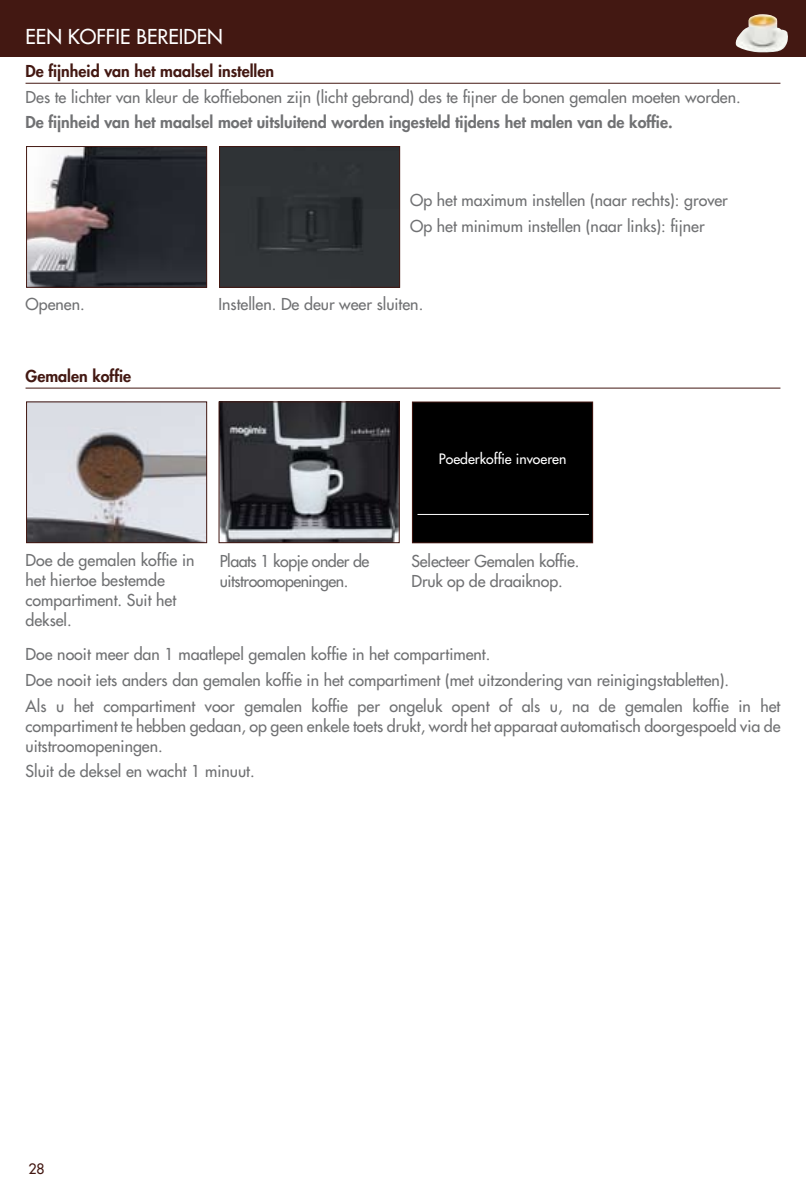
<style>
.page{position:relative;width:806px;height:1191px;background:#fff}
.page>*{position:absolute;margin:0;border:0;box-sizing:border-box;transform-origin:0 0}
.t1{font:20px "Futura";color:#fff}
.t2{font:16px/20px "Futura";color:#707173}
.t3{font:800 16px "Futura";color:#707173}
.t4{font:800 16px "Futura";color:#431812}
.t5{font:16px/20px "Futura";letter-spacing:-.03em;color:#707173}
.t6{font:14px "Futura";color:#fff}
.t7{font:14px "Futura";color:#431812}
</style>
<div class="page">
<div style="left:0;top:0;width:805px;height:57px;background:#431812"></div>
<img style="left:735px;top:14px;width:52px;height:39px">
<hr style="left:26px;top:387px;width:754px;height:1px;background:#431812">
<img style="left:220px;top:403px;width:177px;height:138px">
<div style="left:218px;top:401px;width:181px;height:142px;border:1px solid #431812"></div>
<img style="left:28px;top:403px;width:177px;height:138px">
<div style="left:26px;top:401px;width:181px;height:142px;border:1px solid #431812"></div>
<div style="left:412px;top:402px;width:180px;height:141px;background:#000"></div>
<div style="left:411px;top:401px;width:181px;height:142px;border:1px solid #431812"></div>
<hr style="left:417px;top:514px;width:171px;height:1px;background:#fff">
<hr style="left:26px;top:83px;width:754px;height:1px;background:#431812">
<img style="left:28px;top:148px;width:177px;height:138px">
<div style="left:26px;top:146px;width:181px;height:142px;border:1px solid #431812"></div>
<div style="left:221px;top:148px;width:177px;height:138px;background:#2f3336"></div>
<div style="left:219px;top:146px;width:181px;height:142px;border:1px solid #431812"></div>
<p class="t1" style="left:26px;top:24px;width:199px">EEN KOFFIE BEREIDEN</p>
<p class="t4" style="left:26px;top:61px;width:250px">De fijnheid van het maalsel instellen</p>
<p class="t2" style="left:26px;top:87px;width:716px">Des te lichter van kleur de koffiebonen zijn (licht gebrand) des te fijner de bonen gemalen moeten worden.</p>
<p class="t3" style="left:26px;top:112px;width:648px">De fijnheid van het maalsel moet uitsluitend worden ingesteld tijdens het malen van de koffie.</p>
<p class="t2" style="left:410px;top:187px;width:319px;line-height:25.6px">Op het maximum instellen (naar rechts): grover<br>Op het minimum instellen (naar links): fijner</p>
<p class="t2" style="left:26px;top:294px;width:61px">Openen.</p>
<p class="t2" style="left:218px;top:294px;width:206px">Instellen. De deur weer sluiten.</p>
<p class="t4" style="left:26px;top:366px;width:107px">Gemalen koffie</p>
<p class="t6" style="left:438px;top:450px;width:129px">Poederkoffie invoeren</p>
<p class="t2" style="left:26px;top:550px;width:170px">Doe de gemalen koffie in het hiertoe bestemde compartiment. Suit het deksel.</p>
<p class="t2" style="left:26px;top:641px;width:756px;line-height:25.6px">Doe nooit meer dan 1 maatlepel gemalen koffie in het compartiment.<br>Doe nooit iets anders dan gemalen koffie in het compartiment (met uitzondering van reinigingstabletten).<br>Als u het compartiment voor gemalen koffie per ongeluk opent of als u, na de gemalen koffie in het</p>
<p class="t2" style="left:26px;top:716px;width:756px">compartiment te hebben gedaan, op geen enkele toets drukt, wordt het apparaat automatisch doorgespoeld via de uitstroomopeningen.</p>
<p class="t2" style="left:26px;top:761px;width:230px">Sluit de deksel en wacht 1 minuut.</p>
<p class="t2" style="left:411px;top:551px;width:169px">Selecteer Gemalen koffie.<br>Druk op de draaiknop.</p>
<p class="t5" style="left:220px;top:551px;width:151px">Plaats 1 kopje onder de uitstroomopeningen.</p>
<p class="t7" style="left:28px;top:1159px;width:18px">28</p>
</div>
